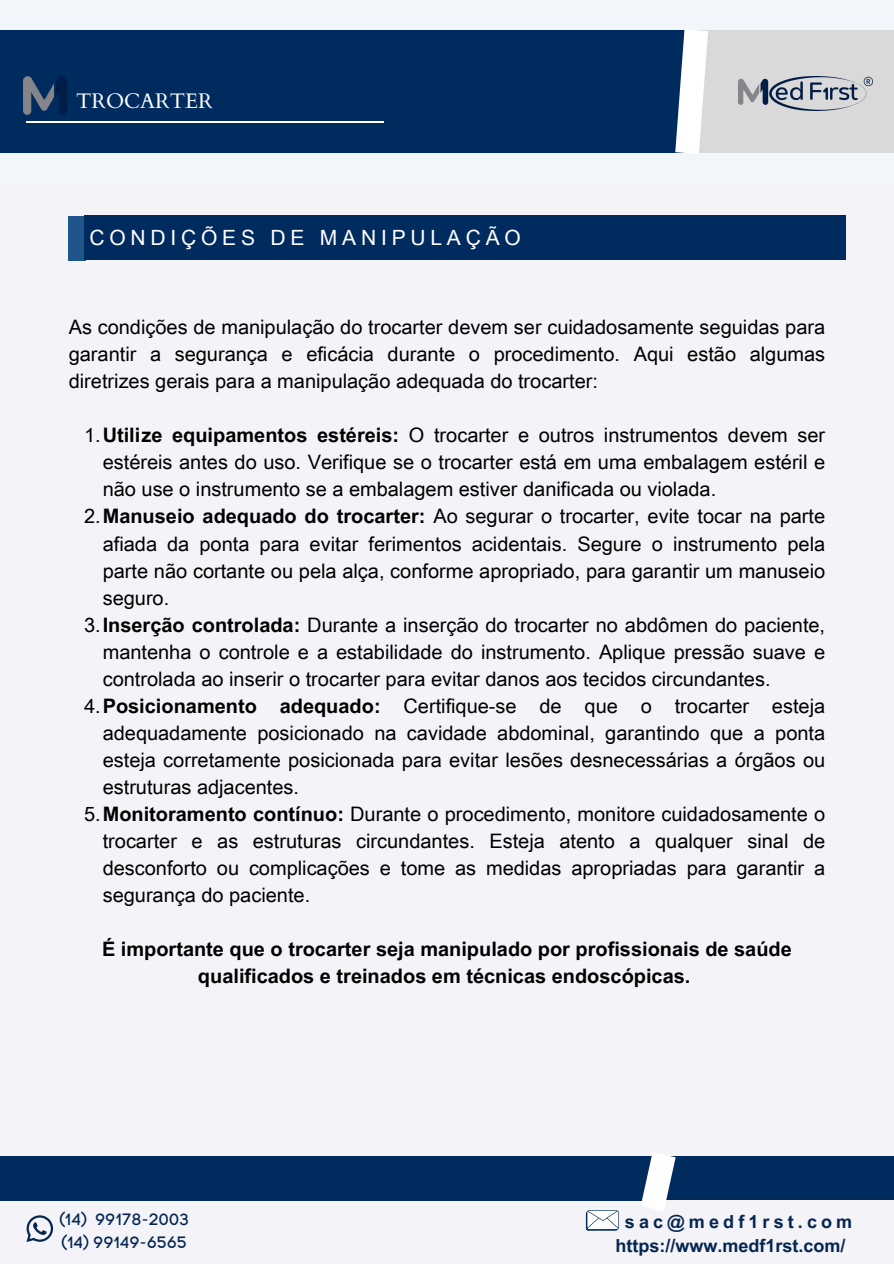
<style>
.page{position:relative;width:894px;height:1264px;background:#fff}
.page>*{position:absolute;margin:0;border:0;box-sizing:border-box;transform-origin:0 0}
.t1{font:21px "Arial Unicode MS";letter-spacing:.23em;color:#fff}
.t2{font:21px "Cardo";color:#fff}
.t3{font:19.95px/27px "Arial Unicode MS";color:#000;text-align:justify}
.t4{font:700 19.95px/27px "Arial Unicode MS";color:#000;text-align:center}
.t5{font:700 18px "Arial Unicode MS";color:#042650}
.t6{font:700 18px "Arial Unicode MS";letter-spacing:.23em;color:#042650}
.t7{font:16.35px "Code Pro Normal LC";color:#042650}
.s1{font-weight:700}
</style>
<div class="page">
<div style="left:0;top:0;width:893px;height:1263px;background:#f4f3f8"></div>
<div style="left:0;top:30px;width:694px;height:123px;background:#002b5f"></div>
<div style="left:0;top:1156px;width:656px;height:45px;background:#002b5f"></div>
<div style="left:653px;top:1156px;width:240px;height:44px;background:#002b5f"></div>
<div style="left:685px;top:30px;width:208px;height:123px;background:#d9d9d9"></div>
<svg style="left:675px;top:30px;width:33px;height:123px"></svg>
<svg style="left:641px;top:1153px;width:35px;height:58px"></svg>
<svg style="left:26px;top:1215px;width:27px;height:26px"></svg>
<svg style="left:585px;top:1210px;width:33px;height:20px"></svg>
<img style="left:738px;top:76px;width:134px;height:34px">
<img style="left:23px;top:76px;width:44px;height:39px">
<hr style="left:26px;top:121px;width:357px;height:1px;background:#fff">
<div style="left:68px;top:216px;width:18px;height:44px;background:#1e558a"></div>
<div style="left:84px;top:216px;width:761px;height:44px;background:#002b5f"></div>
<h1 class="t2" style="left:76px;top:87px;width:138px">TROCARTER</h1>
<p class="t1" style="left:89px;top:222px;width:432px">CONDIÇÕES DE MANIPULAÇÃO</p>
<p class="t3" style="left:69px;top:313px;width:757px">As condições de manipulação do trocarter devem ser cuidadosamente seguidas para garantir a segurança e eficácia durante o procedimento. Aqui estão algumas diretrizes gerais para a manipulação adequada do trocarter:</p>
<p class="t3" style="left:103px;top:421px;width:723px;text-indent:-19px">1.<span class="s1">Utilize equipamentos estéreis:</span> O trocarter e outros instrumentos devem ser estéreis antes do uso. Verifique se o trocarter está em uma embalagem estéril e não use o instrumento se a embalagem estiver danificada ou violada.</p>
<p class="t3" style="left:103px;top:502px;width:723px;text-indent:-19px">2.<span class="s1">Manuseio adequado do trocarter:</span> Ao segurar o trocarter, evite tocar na parte afiada da ponta para evitar ferimentos acidentais. Segure o instrumento pela parte não cortante ou pela alça, conforme apropriado, para garantir um manuseio seguro.</p>
<p class="t3" style="left:103px;top:610px;width:723px;text-indent:-19px">3.<span class="s1">Inserção controlada:</span> Durante a inserção do trocarter no abdômen do paciente, mantenha o controle e a estabilidade do instrumento. Aplique pressão suave e controlada ao inserir o trocarter para evitar danos aos tecidos circundantes.</p>
<p class="t3" style="left:103px;top:691px;width:723px;text-indent:-19px">4.<span class="s1">Posicionamento adequado:</span> Certifique-se de que o trocarter esteja adequadamente posicionado na cavidade abdominal, garantindo que a ponta esteja corretamente posicionada para evitar lesões desnecessárias a órgãos ou estruturas adjacentes.</p>
<h2 class="t3" style="left:103px;top:799px;width:723px;text-indent:-19px">5.<span class="s1">Monitoramento contínuo:</span> Durante o procedimento, monitore cuidadosamente o trocarter e as estruturas circundantes. Esteja atento a qualquer sinal de desconforto ou complicações e tome as medidas apropriadas para garantir a segurança do paciente.</h2>
<p class="t4" style="left:102px;top:934px;width:691px">É importante que o trocarter seja manipulado por profissionais de saúde qualificados e treinados em técnicas endoscópicas.</p>
<h1 class="t7" style="left:59px;top:1209px;width:131px">(14) 99178-2003</h1>
<h3 class="t7" style="left:62px;top:1232px;width:127px">(14) 99149-6565</h3>
<p class="t6" style="left:624px;top:1208px;width:229px">sac@medf1rst.com</p>
<p class="t5" style="left:615px;top:1232px;width:231px">https://www.medf1rst.com/</p>
</div>
